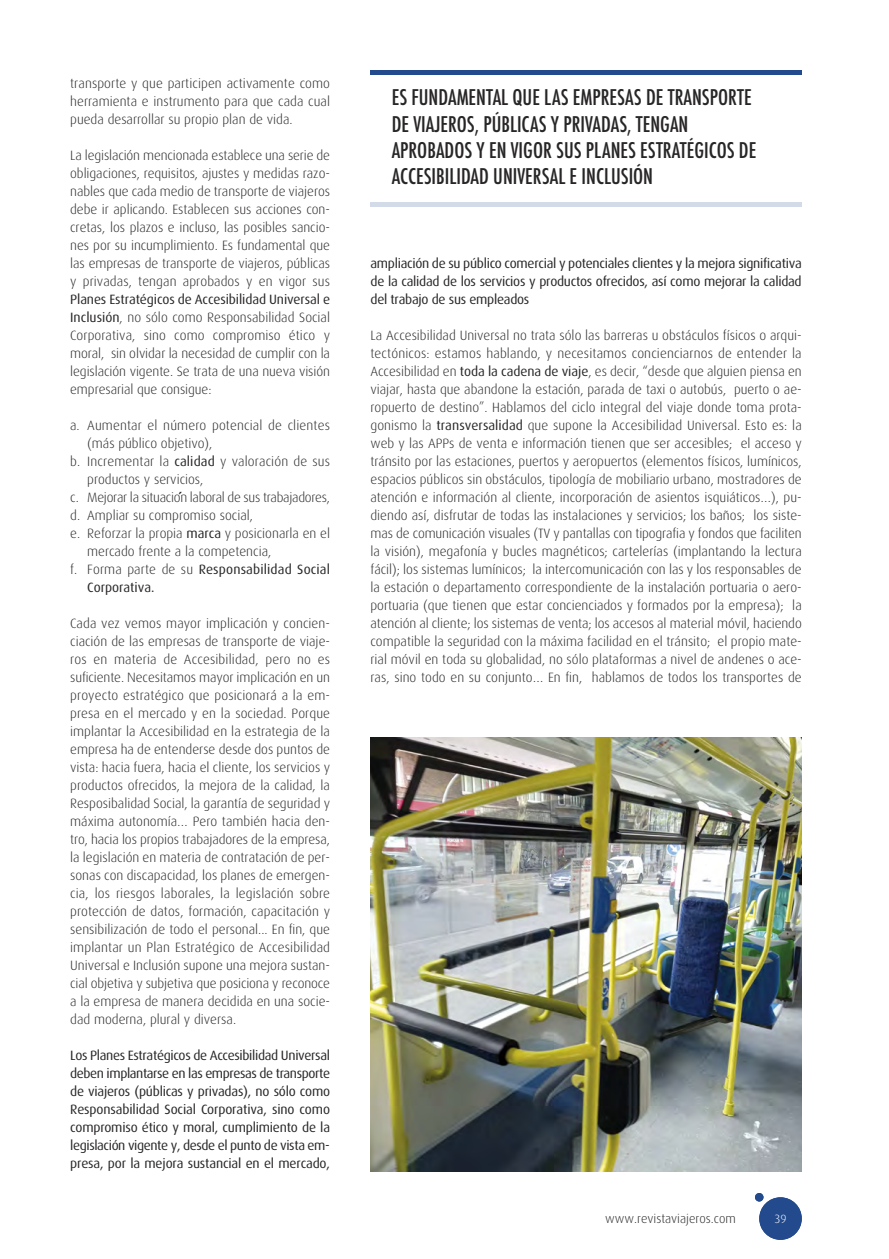
<style>
.page{position:relative;width:889px;height:1259px;background:#fff}
.page>*{position:absolute;margin:0;border:0;box-sizing:border-box;transform-origin:0 0}
.t1{font:500 condensed 21px/26.2px "Futura";color:#272526}
.t2{font:300 13.5px/18px "Dax";color:#272526;text-align:justify}
.t3{font:13.5px/18px "Dax";letter-spacing:-.01em;color:#272526;text-align:justify}
.t4{font:300 13.5px "Dax";letter-spacing:-.02em;color:#272526}
.t5{font:13.5px "Dax";letter-spacing:.01em;color:#272526}
.t6{font:13.5px "Rockwell";color:#272526}
.t7{font:300 12.75px "Dax";color:#272526}
.t8{font:300 12px "Dax";color:#fff}
.s1{font-weight:400}
.s2{font-weight:300}
</style>
<div class="page">
<div style="left:759px;top:1197px;width:43px;height:42px;background:#224a8d;border-radius:50%"></div>
<div style="left:755px;top:1193px;width:8px;height:8px;background:#224a8d;border-radius:50%"></div>
<hr style="left:370px;top:70px;width:432px;height:4px;background:#224a8d">
<hr style="left:370px;top:202px;width:432px;height:4px;background:#d3dbe8">
<img style="left:370px;top:738px;width:432px;height:433px">
<p class="t2" style="left:70px;top:75px;width:261px">transporte y que participen activamente como herramienta e instrumento para que cada cual pueda desarrollar su propio plan de vida.</p>
<p class="t2" style="left:70px;top:147px;width:261px">La legislación mencionada establece una serie de obligaciones, requisitos, ajustes y medidas razo&shy;nables que cada medio de transporte de viajeros debe ir aplicando. Establecen sus acciones con&shy;cretas, los plazos e incluso, las posibles sancio&shy;nes por su incumplimiento. Es fundamental que las empresas de transporte de viajeros, públicas y privadas, tengan aprobados y en vigor sus</p>
<p class="t2" style="left:70px;top:291px;width:261px"><span class="s1">Planes Estratégicos de Accesibilidad Universal e Inclusión</span>, no sólo como Responsabilidad Social Corporativa, sino como compromiso ético y moral, sin olvidar la necesidad de cumplir con la legislación vigente. Se trata de una nueva visión empresarial que consigue:</p>
<p class="t2" style="left:70px;top:417px;width:261px">a. Aumentar el número potencial de clientes</p>
<p class="t2" style="left:87px;top:435px;width:127px">(más público objetivo),</p>
<p class="t2" style="left:70px;top:453px;width:261px">b. Incrementar la <span class="s1">calidad</span> y valoración de sus</p>
<p class="t2" style="left:87px;top:471px;width:118px">productos y servicios,</p>
<p class="t4" style="left:70px;top:491px;width:261px">c. Mejorar la situacion laboral de sus trabajadores,</p>
<p class="t6" style="left:181px;top:493px;width:4px">́</p>
<p class="t2" style="left:70px;top:507px;width:184px">d. Ampliar su compromiso social,</p>
<p class="t2" style="left:70px;top:525px;width:261px">e. Reforzar la propia <span class="s1">marca</span> y posicionarla en el</p>
<p class="t2" style="left:87px;top:543px;width:186px">mercado frente a la competencia,</p>
<p class="t5" style="left:70px;top:563px;width:261px"><span class="s2">f. Forma parte de su</span> Responsabilidad Social</p>
<p class="t3" style="left:87px;top:579px;width:69px">Corporativa.</p>
<p class="t2" style="left:70px;top:615px;width:261px">Cada vez vemos mayor implicación y concien&shy;ciación de las empresas de transporte de viaje&shy;ros en materia de Accesibilidad, pero no es suficiente. Necesitamos mayor implicación en un proyecto estratégico que posicionará a la em&shy;presa en el mercado y en la sociedad. Porque implantar la Accesibilidad en la estrategia de la empresa ha de entenderse desde dos puntos de vista: hacia fuera, hacia el cliente, los servicios y productos ofrecidos, la mejora de la calidad, la Resposibalidad Social, la garantía de seguridad y máxima autonomía… Pero también hacia den&shy;tro, hacia los propios trabajadores de la empresa, la legislación en materia de contratación de per&shy;sonas con discapacidad, los planes de emergen&shy;cia, los riesgos laborales, la legislación sobre protección de datos, formación, capacitación y sensibilización de todo el personal... En fin, que implantar un Plan Estratégico de Accesibilidad Universal e Inclusión supone una mejora sustan&shy;cial objetiva y subjetiva que posiciona y reconoce a la empresa de manera decidida en una socie&shy;dad moderna, plural y diversa.</p>
<p class="t3" style="left:70px;top:1047px;width:261px">Los Planes Estratégicos de Accesibilidad Universal deben implantarse en las empresas de transporte de viajeros (públicas y privadas), no sólo como Responsabilidad Social Corporativa, sino como compromiso ético y moral, cumplimiento de la legislación vigente y, desde el punto de vista em&shy;presa, por la mejora sustancial en el mercado,</p>
<h1 class="t1" style="left:392px;top:84px;width:366px">ES FUNDAMENTAL QUE LAS EMPRESAS DE TRANSPORTE DE VIAJEROS, PÚBLICAS Y PRIVADAS, TENGAN APROBADOS Y EN VIGOR SUS PLANES ESTRATÉGICOS DE ACCESIBILIDAD UNIVERSAL E INCLUSIÓN</h1>
<p class="t3" style="left:370px;top:255px;width:433px">ampliación de su público comercial y potenciales clientes y la mejora significativa de la calidad de los servicios y productos ofrecidos, así como mejorar la calidad del trabajo de sus empleados</p>
<p class="t2" style="left:370px;top:327px;width:433px">La Accesibilidad Universal no trata sólo las barreras u obstáculos físicos o arqui&shy;tectónicos: estamos hablando, y necesitamos concienciarnos de entender la Accesibilidad en <span class="s1">toda la cadena de viaje</span>, es decir, “desde que alguien piensa en viajar, hasta que abandone la estación, parada de taxi o autobús, puerto o ae&shy;ropuerto de destino”. Hablamos del ciclo integral del viaje donde toma prota&shy;gonismo la <span class="s1">transversalidad</span> que supone la Accesibilidad Universal. Esto es: la web y las APPs de venta e información tienen que ser accesibles; el acceso y tránsito por las estaciones, puertos y aeropuertos (elementos físicos, lumínicos, espacios públicos sin obstáculos, tipología de mobiliario urbano, mostradores de atención e información al cliente, incorporación de asientos isquiáticos…), pu&shy;diendo así, disfrutar de todas las instalaciones y servicios; los baños; los siste&shy;mas de comunicación visuales (TV y pantallas con tipografia y fondos que faciliten la visión), megafonía y bucles magnéticos; cartelerías (implantando la lectura fácil); los sistemas lumínicos; la intercomunicación con las y los responsables de la estación o departamento correspondiente de la instalación portuaria o aero&shy;portuaria (que tienen que estar concienciados y formados por la empresa); la atención al cliente; los sistemas de venta; los accesos al material móvil, haciendo compatible la seguridad con la máxima facilidad en el tránsito; el propio mate&shy;rial móvil en toda su globalidad, no sólo plataformas a nivel de andenes o ace&shy;ras, sino todo en su conjunto… En fin, hablamos de todos los transportes de</p>
<p class="t7" style="left:605px;top:1212px;width:132px">www.revistaviajeros.com</p>
<p class="t8" style="left:774px;top:1213px;width:14px">39</p>
</div>
